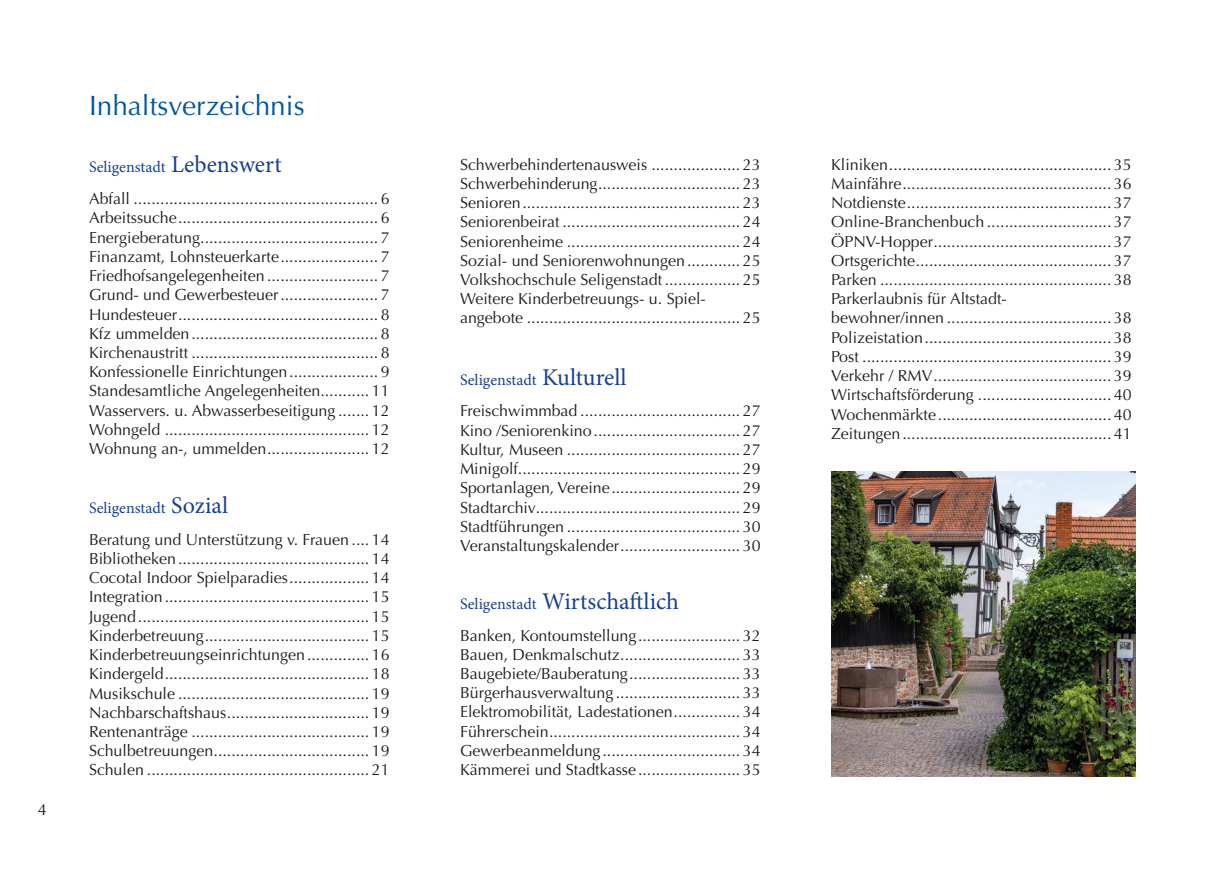
<style>
.page{position:relative;width:1225px;height:874px;background:#fff}
.page>*{position:absolute;margin:0;border:0;box-sizing:border-box;transform-origin:0 0}
.t1{font:28px "Optima";color:#0055a3}
.t2{font:24px "Minion Pro";color:#164194}
.t3{font:16px/19.2px "Optima";color:#1d1d1b;text-align:justify}
.t4{font:16px "Minion Pro";color:#164194}
.s1{font-size:24px}
.s2{font-size:16px}
</style>
<div class="page">
<img style="left:831px;top:471px;width:305px;height:304px">
<p class="t3" style="left:38px;top:799px;width:10px">4</p>
<h1 class="t1" style="left:89px;top:89px;width:217px">Inhaltsverzeichnis</h1>
<p class="t4" style="left:89px;top:156px;width:194px">Seligenstadt <span class="s1">Lebenswert</span></p>
<p class="t3" style="left:89px;top:189px;width:302px">Abfall ....................................................... 6<br>Arbeitssuche............................................. 6<br>Energieberatung........................................ 7<br>Finanzamt, Lohnsteuerkarte...................... 7<br>Friedhofsangelegenheiten ......................... 7<br>Grund- und Gewerbesteuer...................... 7<br>Hundesteuer............................................. 8<br>Kfz ummelden.......................................... 8<br>Kirchenaustritt .......................................... 8<br>Konfessionelle Einrichtungen.................... 9<br>Standesamtliche Angelegenheiten........... 11<br>Wasservers. u. Abwasserbeseitigung ....... 12<br>Wohngeld .............................................. 12<br>Wohnung an-, ummelden....................... 12</p>
<p class="t4" style="left:89px;top:497px;width:141px">Seligenstadt <span class="s1">Sozial</span></p>
<p class="t3" style="left:89px;top:529px;width:302px">Beratung und Unterstützung v. Frauen .... 14<br>Bibliotheken........................................... 14<br>Cocotal Indoor Spielparadies.................. 14<br>Integration.............................................. 15<br>Jugend.................................................... 15<br>Kinderbetreuung..................................... 15<br>Kinderbetreuungseinrichtungen.............. 16<br>Kindergeld.............................................. 18<br>Musikschule ........................................... 19<br>Nachbarschaftshaus................................ 19<br>Rentenanträge ........................................ 19<br>Schulbetreuungen................................... 19<br>Schulen .................................................. 21</p>
<p class="t3" style="left:460px;top:155px;width:302px;text-align:left">Schwerbehindertenausweis .................... 23<br>Schwerbehinderung................................ 23<br>Senioren................................................. 23<br>Seniorenbeirat ........................................ 24<br>Seniorenheime ....................................... 24<br>Sozial- und Seniorenwohnungen............ 25<br>Volkshochschule Seligenstadt ................. 25<br>Weitere Kinderbetreuungs- u. Spiel&shy;angebote ................................................ 25</p>
<p class="t3" style="left:831px;top:155px;width:302px;text-align:left">Kliniken.................................................. 35<br>Mainfähre............................................... 36<br>Notdienste.............................................. 37<br>Online-Branchenbuch ............................ 37<br>ÖPNV-Hopper........................................ 37<br>Ortsgerichte............................................ 37<br>Parken .................................................... 38<br>Parkerlaubnis für Altstadt-<br>bewohner/innen ..................................... 38<br>Polizeistation.......................................... 38<br>Post ........................................................ 39<br>Verkehr / RMV........................................ 39<br>Wirtschaftsförderung .............................. 40<br>Wochenmärkte....................................... 40<br>Zeitungen............................................... 41</p>
<p class="t4" style="left:460px;top:368px;width:168px">Seligenstadt <span class="s1">Kulturell</span></p>
<p class="t3" style="left:460px;top:401px;width:302px">Freischwimmbad .................................... 27<br>Kino /Seniorenkino................................. 27<br>Kultur, Museen ....................................... 27<br>Minigolf.................................................. 29<br>Sportanlagen, Vereine............................. 29<br>Stadtarchiv.............................................. 29<br>Stadtführungen ....................................... 30<br>Veranstaltungskalender........................... 30</p>
<h2 class="t2" style="left:460px;top:584px;width:220px"><span class="s2">Seligenstadt</span> Wirtschaftlich</h2>
<p class="t3" style="left:460px;top:625px;width:302px">Banken, Kontoumstellung....................... 32<br>Bauen, Denkmalschutz........................... 33<br>Baugebiete/Bauberatung......................... 33<br>Bürgerhausverwaltung ............................ 33<br>Elektromobilität, Ladestationen............... 34<br>Führerschein........................................... 34<br>Gewerbeanmeldung............................... 34<br>Kämmerei und Stadtkasse....................... 35</p>
</div>
